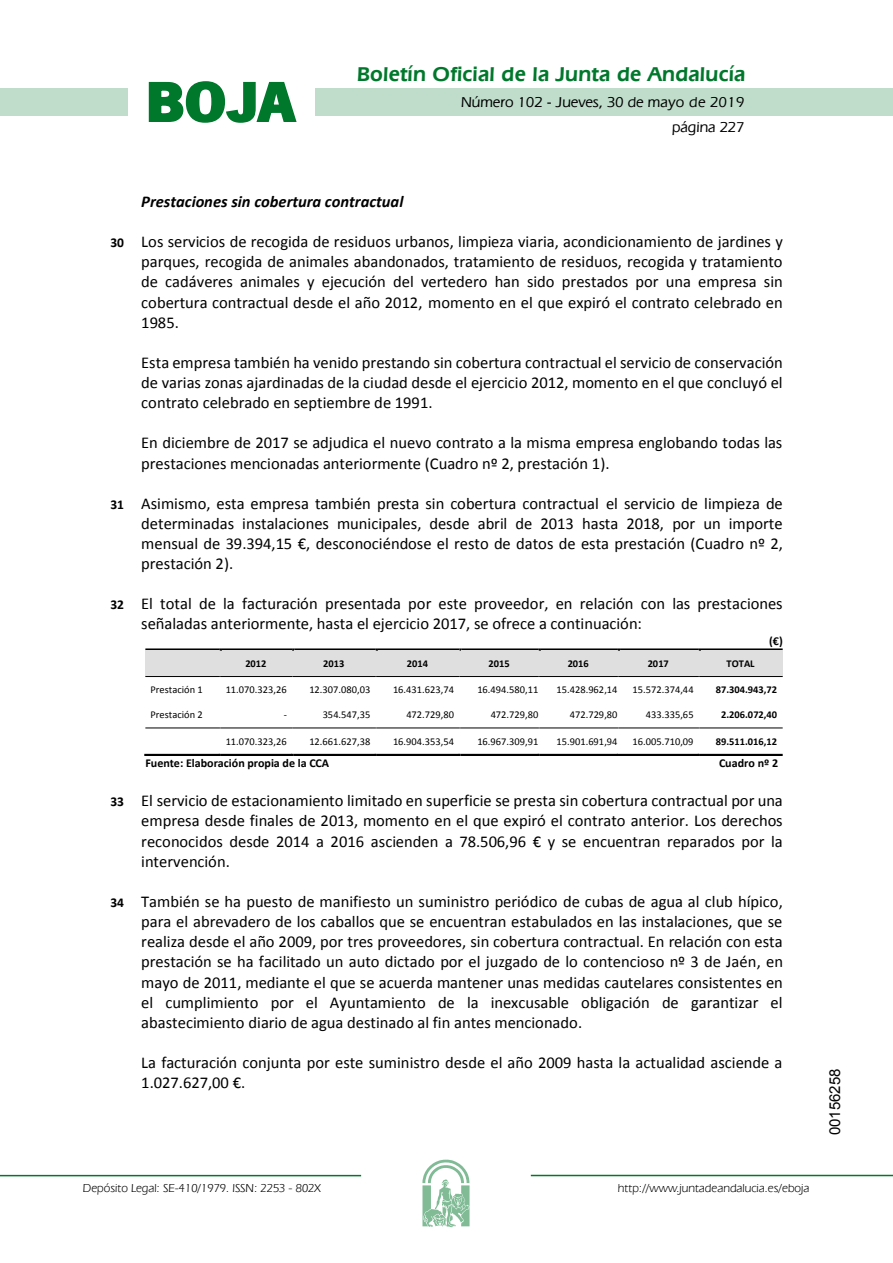
<style>
.page{position:relative;width:893px;height:1263px;background:#fff}
.page>*{position:absolute;margin:0;border:0;box-sizing:border-box;transform-origin:0 0}
.t1{font:700 57.75px "News Got T";color:#00782c;scale:1.14 1}
.t2{font:600 21px "Eras IT Cby BT";letter-spacing:.01em;color:#00782c}
.t3{font:16.5px/20.1px "Calibri";color:#000;text-align:justify}
.t4{font:italic 700 16.5px "Calibri";color:#000}
.t5{font:500 15px/24.5px "Eras IT Cby BT";color:#000;text-align:right}
.t6{font:15px "Arial";color:#000}
.t7{font:12px "Eras IT Cby BT";color:#000}
.t8{font:700 12px "Calibri";color:#000}
.t9{font:10.5px "Calibri";letter-spacing:.01em;color:#000}
.t10{font:700 10.5px "Calibri";letter-spacing:-.005em;color:#000}
.s1{font-weight:700;font-size:13.5px}
</style>
<div class="page">
<div style="left:315px;top:88px;width:577px;height:28px;background:#bfddca"></div>
<div style="left:0;top:88px;width:128px;height:28px;background:#bfddca"></div>
<hr style="left:0;top:1175px;width:361px;height:1px;background:#00782c">
<svg style="left:422px;top:1159px;width:47px;height:68px"></svg>
<hr style="left:531px;top:1175px;width:361px;height:1px;background:#00782c">
<svg style="left:148px;top:81px;width:149px;height:42px"></svg>
<div style="left:145px;top:651px;width:75px;height:25px;background:#dfdfdf"></div>
<div style="left:220px;top:651px;width:72px;height:25px;background:#dfdfdf"></div>
<div style="left:292px;top:651px;width:84px;height:25px;background:#dfdfdf"></div>
<div style="left:376px;top:651px;width:83px;height:25px;background:#dfdfdf"></div>
<div style="left:459px;top:651px;width:79px;height:25px;background:#dfdfdf"></div>
<div style="left:538px;top:651px;width:79px;height:25px;background:#dfdfdf"></div>
<div style="left:617px;top:651px;width:81px;height:25px;background:#dfdfdf"></div>
<div style="left:698px;top:651px;width:84px;height:25px;background:#dfdfdf"></div>
<hr style="left:145px;top:648px;width:75px;height:3px;background:#000">
<hr style="left:222px;top:648px;width:70px;height:3px;background:#000">
<hr style="left:294px;top:648px;width:82px;height:3px;background:#000">
<hr style="left:378px;top:648px;width:81px;height:3px;background:#000">
<hr style="left:462px;top:648px;width:76px;height:3px;background:#000">
<hr style="left:541px;top:648px;width:77px;height:3px;background:#000">
<hr style="left:620px;top:648px;width:78px;height:3px;background:#000">
<hr style="left:701px;top:648px;width:81px;height:3px;background:#000">
<hr style="left:145px;top:676px;width:75px;height:1px;background:#000">
<hr style="left:220px;top:676px;width:72px;height:1px;background:#000">
<hr style="left:292px;top:676px;width:84px;height:1px;background:#000">
<hr style="left:376px;top:676px;width:83px;height:1px;background:#000">
<hr style="left:460px;top:676px;width:78px;height:1px;background:#000">
<hr style="left:539px;top:676px;width:79px;height:1px;background:#000">
<hr style="left:618px;top:676px;width:80px;height:1px;background:#000">
<hr style="left:699px;top:676px;width:83px;height:1px;background:#000">
<hr style="left:145px;top:728px;width:75px;height:1px;background:#000">
<hr style="left:220px;top:728px;width:72px;height:1px;background:#000">
<hr style="left:293px;top:728px;width:83px;height:1px;background:#000">
<hr style="left:376px;top:728px;width:83px;height:1px;background:#000">
<hr style="left:460px;top:728px;width:78px;height:1px;background:#000">
<hr style="left:539px;top:728px;width:79px;height:1px;background:#000">
<hr style="left:618px;top:728px;width:80px;height:1px;background:#000">
<hr style="left:699px;top:728px;width:83px;height:1px;background:#000">
<hr style="left:144px;top:754px;width:76px;height:2px;background:#000">
<hr style="left:221px;top:754px;width:71px;height:2px;background:#000">
<hr style="left:293px;top:754px;width:83px;height:2px;background:#000">
<hr style="left:377px;top:754px;width:82px;height:2px;background:#000">
<hr style="left:460px;top:754px;width:78px;height:2px;background:#000">
<hr style="left:540px;top:754px;width:78px;height:2px;background:#000">
<hr style="left:619px;top:754px;width:79px;height:2px;background:#000">
<hr style="left:700px;top:754px;width:82px;height:2px;background:#000">
<h1 class="t1" style="left:145px;top:68px;width:133px">BOJA</h1>
<p class="t2" style="left:357px;top:62px;width:390px">Boletín Oficial de la Junta de Andalucía</p>
<p class="t5" style="left:461px;top:90px;width:285px">Número 102 - Jueves, 30 de mayo de 2019 página 227</p>
<p class="t4" style="left:141px;top:191px;width:264px">Prestaciones sin cobertura contractual</p>
<p class="t3" style="left:141px;top:232px;width:643px;text-indent:-31px"><span class="s1">30</span> Los servicios de recogida de residuos urbanos, limpieza viaria, acondicionamiento de jardines y parques, recogida de animales abandonados, tratamiento de residuos, recogida y tratamiento de cadáveres animales y ejecución del vertedero han sido prestados por una empresa sin cobertura contractual desde el año 2012, momento en el que expiró el contrato celebrado en 1985.</p>
<p class="t3" style="left:141px;top:352px;width:643px">Esta empresa también ha venido prestando sin cobertura contractual el servicio de conservación de varias zonas ajardinadas de la ciudad desde el ejercicio 2012, momento en el que concluyó el contrato celebrado en septiembre de 1991.</p>
<p class="t3" style="left:141px;top:433px;width:642px">En diciembre de 2017 se adjudica el nuevo contrato a la misma empresa englobando todas las prestaciones mencionadas anteriormente (Cuadro nº 2, prestación 1).</p>
<p class="t3" style="left:141px;top:493px;width:643px;text-indent:-31px"><span class="s1">31</span> Asimismo, esta empresa también presta sin cobertura contractual el servicio de limpieza de determinadas instalaciones municipales, desde abril de 2013 hasta 2018, por un importe mensual de 39.394,15 €, desconociéndose el resto de datos de esta prestación (Cuadro nº 2, prestación 2).</p>
<p class="t3" style="left:141px;top:594px;width:643px;text-indent:-31px"><span class="s1">32</span> El total de la facturación presentada por este proveedor, en relación con las prestaciones señaladas anteriormente, hasta el ejercicio 2017, se ofrece a continuación:</p>
<p class="t8" style="left:769px;top:634px;width:15px">(€)</p>
<p class="t10" style="left:245px;top:657px;width:23px">2012</p>
<p class="t10" style="left:323px;top:657px;width:23px">2013</p>
<p class="t10" style="left:407px;top:657px;width:23px">2014</p>
<p class="t10" style="left:488px;top:657px;width:23px">2015</p>
<p class="t10" style="left:567px;top:657px;width:23px">2016</p>
<p class="t10" style="left:647px;top:657px;width:23px">2017</p>
<p class="t10" style="left:726px;top:657px;width:30px">TOTAL</p>
<p class="t9" style="left:151px;top:683px;width:54px">Prestación 1</p>
<p class="t9" style="left:226px;top:683px;width:62px">11.070.323,26</p>
<p class="t9" style="left:309px;top:683px;width:62px">12.307.080,03</p>
<p class="t9" style="left:393px;top:683px;width:62px">16.431.623,74</p>
<p class="t9" style="left:477px;top:683px;width:62px">16.494.580,11</p>
<p class="t9" style="left:556px;top:683px;width:62px">15.428.962,14</p>
<p class="t9" style="left:632px;top:683px;width:62px">15.572.374,44</p>
<p class="t10" style="left:715px;top:683px;width:63px">87.304.943,72</p>
<p class="t9" style="left:151px;top:708px;width:54px">Prestación 2</p>
<p class="t9" style="left:284px;top:708px;width:5px">-</p>
<p class="t9" style="left:323px;top:708px;width:49px">354.547,35</p>
<p class="t9" style="left:406px;top:708px;width:49px">472.729,80</p>
<p class="t9" style="left:490px;top:708px;width:49px">472.729,80</p>
<p class="t9" style="left:570px;top:708px;width:49px">472.729,80</p>
<p class="t9" style="left:646px;top:708px;width:49px">433.335,65</p>
<p class="t10" style="left:721px;top:708px;width:57px">2.206.072,40</p>
<p class="t9" style="left:226px;top:734px;width:62px">11.070.323,26</p>
<p class="t9" style="left:309px;top:734px;width:62px">12.661.627,38</p>
<p class="t9" style="left:393px;top:734px;width:62px">16.904.353,54</p>
<p class="t9" style="left:477px;top:734px;width:62px">16.967.309,91</p>
<p class="t9" style="left:556px;top:734px;width:62px">15.901.691,94</p>
<p class="t9" style="left:632px;top:734px;width:62px">16.005.710,09</p>
<p class="t10" style="left:715px;top:734px;width:63px">89.511.016,12</p>
<p class="t8" style="left:145px;top:756px;width:185px">Fuente: Elaboración propia de la CCA</p>
<p class="t8" style="left:719px;top:756px;width:61px">Cuadro nº 2</p>
<p class="t3" style="left:141px;top:791px;width:643px;text-indent:-31px"><span class="s1">33</span> El servicio de estacionamiento limitado en superficie se presta sin cobertura contractual por una empresa desde finales de 2013, momento en el que expiró el contrato anterior. Los derechos reconocidos desde 2014 a 2016 ascienden a 78.506,96 € y se encuentran reparados por la intervención.</p>
<p class="t3" style="left:141px;top:892px;width:643px;text-indent:-31px"><span class="s1">34</span> También se ha puesto de manifiesto un suministro periódico de cubas de agua al club hípico, para el abrevadero de los caballos que se encuentran estabulados en las instalaciones, que se realiza desde el año 2009, por tres proveedores, sin cobertura contractual. En relación con esta prestación se ha facilitado un auto dictado por el juzgado de lo contencioso nº 3 de Jaén, en mayo de 2011, mediante el que se acuerda mantener unas medidas cautelares consistentes en el cumplimiento por el Ayuntamiento de la inexcusable obligación de garantizar el abastecimiento diario de agua destinado al fin antes mencionado.</p>
<p class="t3" style="left:141px;top:1052px;width:642px">La facturación conjunta por este suministro desde el año 2009 hasta la actualidad asciende a<br>1.027.627,00 €.</p>
<p class="t7" style="left:83px;top:1181px;width:239px">Depósito Legal: SE-410/1979. ISSN: 2253 - 802X</p>
<p class="t7" style="left:618px;top:1181px;width:193px">http://www.juntadeandalucia.es/eboja</p>
<p class="t6" style="left:825px;top:1135px;width:68px;rotate:-90deg">00156258</p>
</div>
